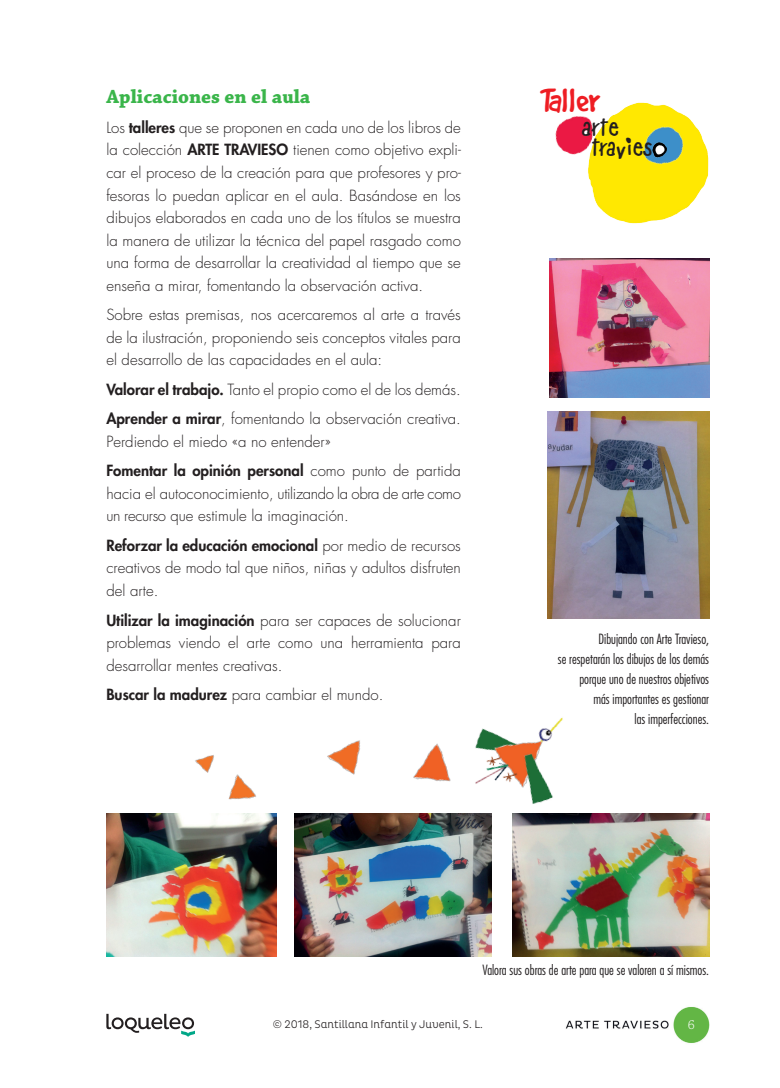
<style>
.page{position:relative;width:780px;height:1088px;background:#fff}
.page>*{position:absolute;margin:0;border:0;box-sizing:border-box;transform-origin:0 0}
.t1{font:36.75px "Good Dog";color:#ee1d23}
.t2{font:27.12px "Bad Dog";color:#231f20}
.t3{font:700 20px "Chaparral Pro";color:#3ab54a}
.t4{font:300 15px/22.5px "Futura Std";color:#231f20;text-align:justify}
.t5{font:300 condensed 13.75px/20px "Futura Std";color:#231f20;text-align:right}
.t6{font:300 13.75px "Chaparral Pro";color:#fff}
.t7{font:300 11.25px "Pluto Cond";color:#231f20}
.s1{font-weight:800}
</style>
<div class="page">
<img style="left:549px;top:259px;width:160px;height:138px">
<img style="left:547px;top:412px;width:162px;height:206px">
<img style="left:106px;top:813px;width:170px;height:144px">
<img style="left:512px;top:813px;width:197px;height:144px">
<img style="left:294px;top:938px;width:198px;height:19px">
<img style="left:555px;top:116px;width:28px;height:39px">
<img style="left:583px;top:102px;width:126px;height:122px">
<img style="left:634px;top:119px;width:58px;height:58px">
<img style="left:652px;top:143px;width:14px;height:14px">
<svg style="left:656px;top:146px;width:8px;height:8px"></svg>
<svg style="left:106px;top:1014px;width:89px;height:23px"></svg>
<img style="left:565px;top:1007px;width:144px;height:36px">
<img style="left:172px;top:618px;width:443px;height:320px">
<h3 class="t3" style="left:106px;top:85px;width:205px">Aplicaciones en el aula</h3>
<p class="t4" style="left:106px;top:117px;width:356px">Los <span class="s1">talleres</span> que se proponen en cada uno de los libros de la colección <span class="s1">ARTE TRAVIESO</span> tienen como objetivo expli&shy;car el proceso de la creación para que profesores y pro&shy;fesoras lo puedan aplicar en el aula. Basándose en los dibujos elaborados en cada uno de los títulos se muestra la manera de utilizar la técnica del papel rasgado como una forma de desarrollar la creatividad al tiempo que se enseña a mirar, fomentando la observación activa.</p>
<p class="t4" style="left:106px;top:304px;width:356px">Sobre estas premisas, nos acercaremos al arte a través de la ilustración, proponiendo seis conceptos vitales para el desarrollo de las capacidades en el aula:</p>
<p class="t4" style="left:106px;top:375px;width:356px;line-height:29.6px"><span class="s1">Valorar el trabajo.</span> Tanto el propio como el de los demás.<br><span class="s1">Aprender a mirar</span>, fomentando la observación creativa.</p>
<p class="t4" style="left:106px;top:427px;width:356px;line-height:29.6px">Perdiendo el miedo «a no entender»<br><span class="s1">Fomentar la opinión personal</span> como punto de partida</p>
<p class="t4" style="left:106px;top:483px;width:356px">hacia el autoconocimiento, utilizando la obra de arte como un recurso que estimule la imaginación.</p>
<p class="t4" style="left:106px;top:535px;width:356px"><span class="s1">Reforzar la educación emocional</span> por medio de recursos creativos de modo tal que niños, niñas y adultos disfruten del arte.</p>
<p class="t4" style="left:106px;top:609px;width:356px"><span class="s1">Utilizar la imaginación</span> para ser capaces de solucionar problemas viendo el arte como una herramienta para desarrollar mentes creativas.</p>
<p class="t4" style="left:106px;top:684px;width:278px"><span class="s1">Buscar la madurez</span> para cambiar el mundo.</p>
<h1 class="t1" style="left:540px;top:81px;width:62px">Taller</h1>
<h2 class="t2" style="left:582px;top:115px;width:38px">arTe</h2>
<h2 class="t2" style="left:592px;top:135px;width:62px">Travies</h2>
<p class="t5" style="left:558px;top:629px;width:153px">Dibujando con Arte Travieso,<br>se respetarán los dibujos de los demás porque uno de nuestros objetivos<br>más importantes es gestionar<br>las imperfecciones.</p>
<p class="t5" style="left:482px;top:959px;width:228px">Valora sus obras de arte para que se valoren a sí mismos.</p>
<p class="t7" style="left:273px;top:1018px;width:212px">© 2018, Santillana Infantil y Juvenil, S. L.</p>
<p class="t6" style="left:687px;top:1017px;width:9px">6</p>
</div>
